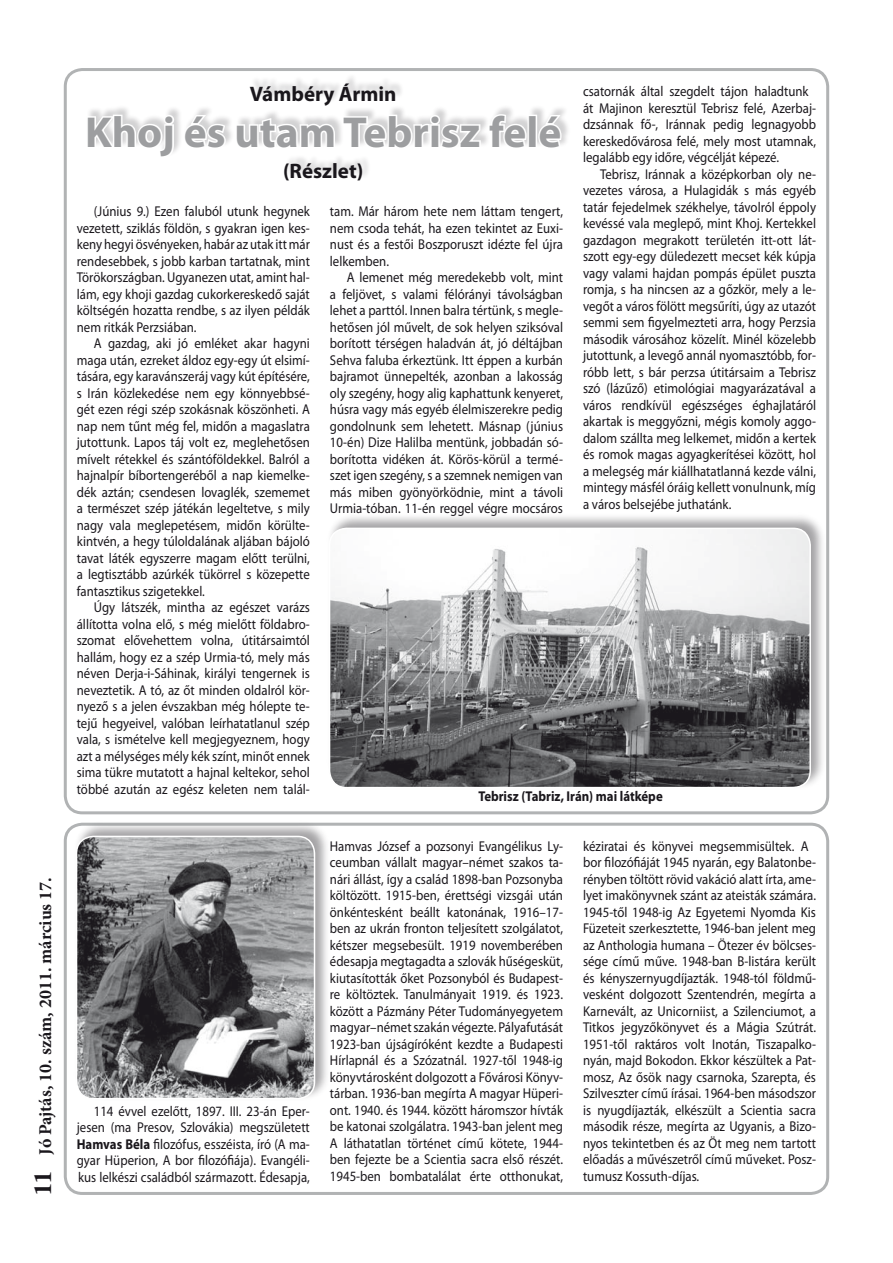
<style>
.page{position:relative;width:893px;height:1263px;background:#fff}
.page>*{position:absolute;margin:0;border:0;box-sizing:border-box;transform-origin:0 0}
.t1{font:700 43.5px "Myriad Pro";color:#9d9ea0}
.t2{font:700 24px "CG Times";color:#1a171c}
.t3{font:700 21px "Myriad Pro";color:#1a171c}
.t4{font:700 18px "Minion Pro";color:#1a171c}
.t5{font:14.25px/16.5px "Myriad Pro";color:#1a171c;text-align:justify;scale:.9 1}
.t6{font:700 14.25px "Myriad Pro";color:#1a171c;scale:.9 1}
.s1{font-weight:700}
</style>
<div class="page">
<div style="left:64px;top:823px;width:765px;height:372px;border:3px solid #b1b3b4;border-radius:17px"></div>
<div style="left:73px;top:820px;width:257px;height:283px;background:#1a171c;opacity:.4"></div>
<img style="left:77px;top:836px;width:237px;height:262px;border-radius:17px">
<div style="left:76px;top:836px;width:239px;height:263px;border:2px solid #fff;border-radius:17px"></div>
<div style="left:86px;top:73px;width:486px;height:108px;background:#1a171c;opacity:.2"></div>
<svg style="left:86px;top:113px;width:90px;height:47px"></svg>
<svg style="left:182px;top:112px;width:45px;height:39px"></svg>
<svg style="left:234px;top:113px;width:294px;height:38px"></svg>
<div style="left:528px;top:115px;width:9px;height:34px;border:3px solid #fff"></div>
<svg style="left:537px;top:112px;width:27px;height:39px"></svg>
<div style="left:326px;top:512px;width:501px;height:279px;background:#1a171c;opacity:.4"></div>
<img style="left:330px;top:528px;width:480px;height:260px;border-radius:17px">
<div style="left:329px;top:528px;width:482px;height:260px;border:2px solid #fff;border-radius:17px"></div>
<p class="t4" style="left:33px;top:1154px;width:279px;rotate:-90deg">Jó Pajtás, 10. szám, 2011. március 17.</p>
<h2 class="t2" style="left:28px;top:1195px;width:25px;rotate:-90deg">11</h2>
<h3 class="t3" style="left:250px;top:80px;width:148px">Vámbéry Ármin</h3>
<h1 class="t1" style="left:85px;top:104px;width:478px">Khoj és utam Tebrisz felé</h1>
<h3 class="t3" style="left:283px;top:158px;width:82px">(Részlet)</h3>
<p class="t5" style="left:583px;top:83px;width:260px;text-align:left">csatornák által szegdelt tájon haladtunk át Majinon keresztül Tebrisz felé, Azerbaj&shy;dzsánnak fő-, Iránnak pedig legnagyobb kereskedővárosa felé, mely most utamnak, legalább egy időre, végcélját képezé.</p>
<p class="t5" style="left:583px;top:165px;width:260px;text-indent:17px">Tebrisz, Iránnak a középkorban oly ne&shy;vezetes városa, a Hulagidák s más egyéb tatár fejedelmek székhelye, távolról éppoly kevéssé vala meglepő, mint Khoj. Kertekkel gazdagon megrakott területén itt-ott lát&shy;szott egy-egy düledezett mecset kék kúpja vagy valami hajdan pompás épület puszta romja, s ha nincsen az a gőzkör, mely a le&shy;vegőt a város fölött megsűríti, úgy az utazót semmi sem figyelmezteti arra, hogy Perzsia második városához közelít. Minél közelebb jutottunk, a levegő annál nyomasztóbb, for&shy;róbb lett, s bár perzsa útitársaim a Tebrisz szó (lázűző) etimológiai magyarázatával a város rendkívül egészséges éghajlatáról akartak is meggyőzni, mégis komoly aggo&shy;dalom szállta meg lelkemet, midőn a kertek és romok magas agyagkerítései között, hol a melegség már kiállhatatlanná kezde válni, mintegy másfél óráig kellett vonulnunk, míg a város belsejébe juthatánk.</p>
<p class="t5" style="left:77px;top:203px;width:261px;text-indent:17px">(Június 9.) Ezen faluból utunk hegynek vezetett, sziklás földön, s gyakran igen kes&shy;keny hegyi ösvényeken, habár az utak itt már rendesebbek, s jobb karban tartatnak, mint Törökországban. Ugyanezen utat, amint hal&shy;lám, egy khoji gazdag cukorkereskedő saját költségén hozatta rendbe, s az ilyen példák nem ritkák Perzsiában.</p>
<p class="t5" style="left:77px;top:335px;width:261px;text-indent:17px">A gazdag, aki jó emléket akar hagyni maga után, ezreket áldoz egy-egy út elsimí&shy;tására, egy karavánszeráj vagy kút építésére, s Irán közlekedése nem egy könnyebbsé&shy;gét ezen régi szép szokásnak köszönheti. A nap nem tűnt még fel, midőn a magaslatra jutottunk. Lapos táj volt ez, meglehetősen mívelt rétekkel és szántóföldekkel. Balról a hajnalpír bíbortengeréből a nap kiemelke&shy;dék aztán; csendesen lovaglék, szememet a természet szép játékán legeltetve, s mily nagy vala meglepetésem, midőn körülte&shy;kintvén, a hegy túloldalának aljában bájoló tavat láték egyszerre magam előtt terülni, a legtisztább azúrkék tükörrel s közepette fantasztikus szigetekkel.</p>
<p class="t5" style="left:77px;top:599px;width:261px;text-indent:17px">Úgy látszék, mintha az egészet varázs állította volna elő, s még mielőtt földabro&shy;szomat elővehettem volna, útitársaimtól hallám, hogy ez a szép Urmia-tó, mely más néven Derja-i-Sáhinak, királyi tengernek is neveztetik. A tó, az őt minden oldalról kör&shy;nyező s a jelen évszakban még hólepte te&shy;tejű hegyeivel, valóban leírhatatlanul szép vala, s ismételve kell megjegyeznem, hogy azt a mélységes mély kék színt, minőt ennek sima tükre mutatott a hajnal keltekor, sehol többé azután az egész keleten nem talál-</p>
<p class="t5" style="left:330px;top:203px;width:261px">tam. Már három hete nem láttam tengert, nem csoda tehát, ha ezen tekintet az Euxi&shy;nust és a festői Boszporuszt idézte fel újra lelkemben.</p>
<p class="t5" style="left:330px;top:269px;width:261px;text-indent:17px">A lemenet még meredekebb volt, mint a feljövet, s valami félórányi távolságban lehet a parttól. Innen balra tértünk, s megle&shy;hetősen jól művelt, de sok helyen sziksóval borított térségen haladván át, jó déltájban Sehva faluba érkeztünk. Itt éppen a kurbán bajramot ünnepelték, azonban a lakosság oly szegény, hogy alig kaphattunk kenyeret, húsra vagy más egyéb élelmiszerekre pedig gondolnunk sem lehetett. Másnap (június 10-én) Dize Halilba mentünk, jobbadán só&shy;borította vidéken át. Körös-körül a termé&shy;szet igen szegény, s a szemnek nemigen van más miben gyönyörködnie, mint a távoli Urmia-tóban. 11-én reggel végre mocsáros</p>
<p class="t6" style="left:478px;top:786px;width:206px">Tebrisz (Tabriz, Irán) mai látképe</p>
<p class="t5" style="left:77px;top:1102px;width:261px;text-indent:17px">114 évvel ezelőtt, 1897. III. 23-án Eper&shy;jesen (ma Presov, Szlovákia) megszületett <span class="s1">Hamvas Béla</span> filozófus, esszéista, író (A ma&shy;gyar Hüperion, A bor filozófiája). Evangéli&shy;kus lelkészi családból származott. Édesapja,</p>
<p class="t5" style="left:330px;top:837px;width:261px">Hamvas József a pozsonyi Evangélikus Ly&shy;ceumban vállalt magyar–német szakos ta&shy;nári állást, így a család 1898-ban Pozsonyba költözött. 1915-ben, érettségi vizsgái után önkéntesként beállt katonának, 1916–17- ben az ukrán fronton teljesített szolgálatot, kétszer megsebesült. 1919 novemberében édesapja megtagadta a szlovák hűségesküt, kiutasították őket Pozsonyból és Budapest&shy;re költöztek. Tanulmányait 1919. és 1923. között a Pázmány Péter Tudományegyetem magyar–német szakán végezte. Pályafutását 1923-ban újságíróként kezdte a Budapesti Hírlapnál és a Szózatnál. 1927-től 1948-ig könyvtárosként dolgozott a Fővárosi Könyv&shy;tárban. 1936-ban megírta A magyar Hüperi&shy;ont. 1940. és 1944. között háromszor hívták be katonai szolgálatra. 1943-ban jelent meg A láthatatlan történet című kötete, 1944- ben fejezte be a Scientia sacra első részét.<br>1945-ben bombatalálat érte otthonukat,</p>
<p class="t5" style="left:583px;top:837px;width:260px;text-align:left">kéziratai és könyvei megsemmisültek. A bor filozófiáját 1945 nyarán, egy Balatonbe&shy;rényben töltött rövid vakáció alatt írta, ame&shy;lyet imakönyvnek szánt az ateisták számára.<br>1945-től 1948-ig Az Egyetemi Nyomda Kis Füzeteit szerkesztette, 1946-ban jelent meg az Anthologia humana – Ötezer év bölcses&shy;sége című műve. 1948-ban B-listára került és kényszernyugdíjazták. 1948-tól földmű&shy;vesként dolgozott Szentendrén, megírta a Karnevált, az Unicorniist, a Szilenciumot, a Titkos jegyzőkönyvet és a Mágia Szútrát.<br>1951-től raktáros volt Inotán, Tiszapalko&shy;nyán, majd Bokodon. Ekkor készültek a Pat&shy;mosz, Az ősök nagy csarnoka, Szarepta, és Szilveszter című írásai. 1964-ben másodszor is nyugdíjazták, elkészült a Scientia sacra második része, megírta az Ugyanis, a Bizo&shy;nyos tekintetben és az Öt meg nem tartott előadás a művészetről című műveket. Posz&shy;tumusz Kossuth-díjas.</p>
</div>
